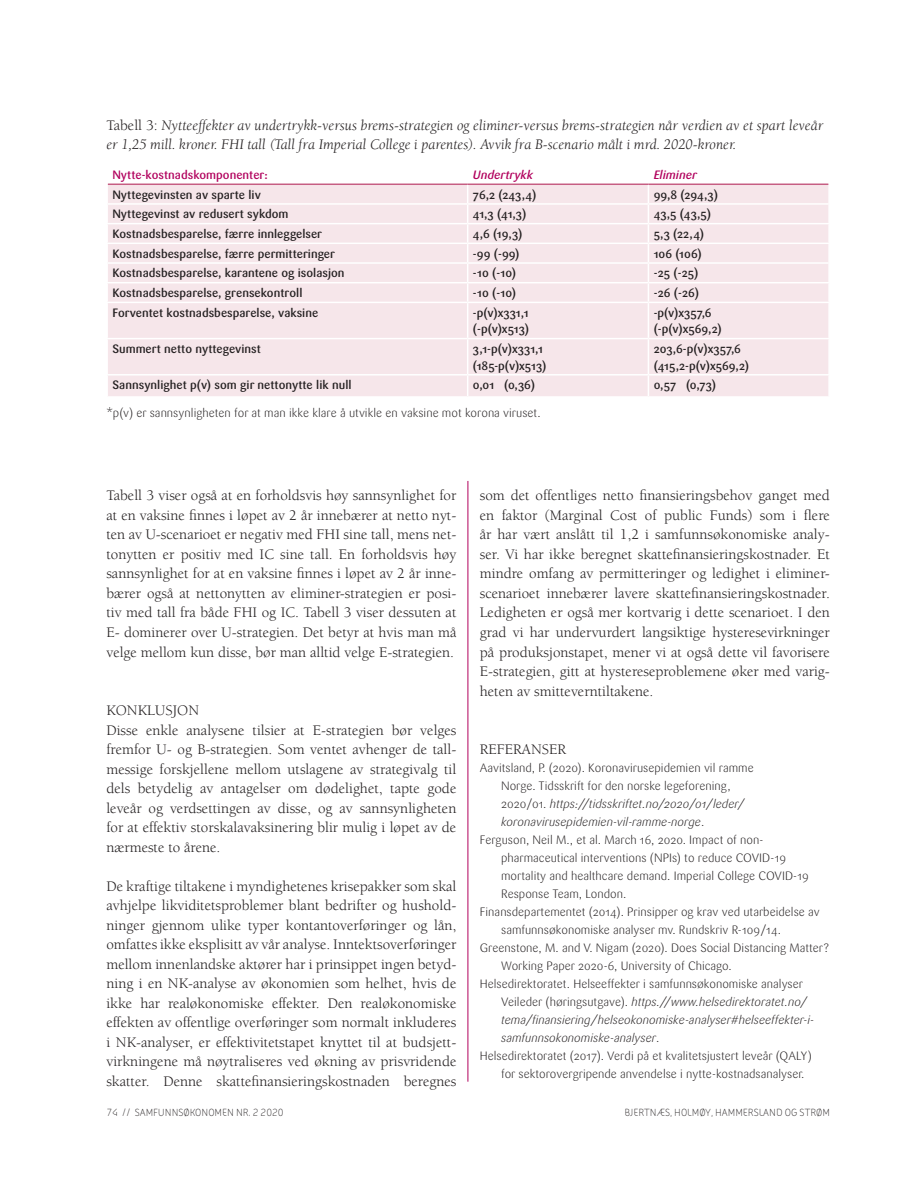
<style>
.page{position:relative;width:915px;height:1191px;background:#fff}
.page>*{position:absolute;margin:0;border:0;box-sizing:border-box;transform-origin:0 0}
.t1{font:15px/19.5px "Berkeley Std";color:#231f20;text-align:justify}
.t2{font:italic 15px/19.5px "Berkeley Std";color:#231f20}
.t3{font:300 12px "Sari OT";color:#231f20}
.t4{font:500 12px/16.5px "Sari OT";color:#231f20}
.t5{font:italic 300 12px "Sari OT";color:#231f20}
.t6{font:500 12px "Sari OT";color:#b1005d}
.t7{font:italic 500 12px "Sari OT";color:#b1005d}
.t8{font:10.5px "FS Sophie";color:#231f20}
.s1{font-style:normal}
</style>
<div class="page">
<hr style="left:467px;top:481px;width:1px;height:600px;background:#b1005d">
<div style="left:108px;top:185px;width:720px;height:211px;background:#f6e6ea"></div>
<hr style="left:106px;top:203px;width:361px;height:2px;background:#fff">
<hr style="left:467px;top:203px;width:181px;height:2px;background:#fff">
<hr style="left:648px;top:203px;width:181px;height:2px;background:#fff">
<hr style="left:106px;top:223px;width:361px;height:1px;background:#fff">
<hr style="left:467px;top:223px;width:181px;height:1px;background:#fff">
<hr style="left:648px;top:223px;width:181px;height:1px;background:#fff">
<hr style="left:106px;top:242px;width:361px;height:2px;background:#fff">
<hr style="left:467px;top:242px;width:181px;height:2px;background:#fff">
<hr style="left:648px;top:242px;width:181px;height:2px;background:#fff">
<hr style="left:106px;top:262px;width:361px;height:2px;background:#fff">
<hr style="left:467px;top:262px;width:181px;height:2px;background:#fff">
<hr style="left:648px;top:262px;width:181px;height:2px;background:#fff">
<hr style="left:106px;top:282px;width:361px;height:1px;background:#fff">
<hr style="left:467px;top:282px;width:181px;height:1px;background:#fff">
<svg style="left:467px;top:185px;width:1px;height:117px"></svg>
<hr style="left:648px;top:282px;width:181px;height:1px;background:#fff">
<svg style="left:647px;top:185px;width:2px;height:117px"></svg>
<hr style="left:106px;top:302px;width:361px;height:1px;background:#fff">
<hr style="left:467px;top:302px;width:181px;height:1px;background:#fff">
<hr style="left:467px;top:303px;width:1px;height:35px;background:#fff">
<hr style="left:648px;top:302px;width:181px;height:1px;background:#fff">
<hr style="left:647px;top:303px;width:2px;height:35px;background:#fff">
<hr style="left:106px;top:338px;width:361px;height:1px;background:#fff">
<hr style="left:467px;top:338px;width:181px;height:1px;background:#fff">
<hr style="left:467px;top:339px;width:1px;height:35px;background:#fff">
<hr style="left:648px;top:338px;width:181px;height:1px;background:#fff">
<hr style="left:647px;top:339px;width:2px;height:35px;background:#fff">
<hr style="left:106px;top:374px;width:361px;height:1px;background:#fff">
<hr style="left:467px;top:374px;width:181px;height:1px;background:#fff">
<svg style="left:467px;top:375px;width:1px;height:21px"></svg>
<hr style="left:648px;top:374px;width:181px;height:1px;background:#fff">
<hr style="left:647px;top:375px;width:2px;height:21px;background:#fff">
<hr style="left:108px;top:183px;width:359px;height:2px;background:#c65e83">
<hr style="left:467px;top:183px;width:181px;height:2px;background:#c65e83">
<hr style="left:648px;top:183px;width:180px;height:2px;background:#c65e83">
<p class="t2" style="left:106px;top:116px;width:718px"><span class="s1">Tabell 3:</span> Nytteeffekter av undertrykk-versus brems-strategien og eliminer-versus brems-strategien når verdien av et spart leveår er 1,25 mill. kroner. FHI tall (Tall fra Imperial College i parentes). Avvik fra B-scenario målt i mrd. 2020-kroner.</p>
<p class="t6" style="left:112px;top:167px;width:157px">Nytte-kostnadskomponenter:</p>
<p class="t7" style="left:473px;top:167px;width:62px">Undertrykk</p>
<p class="t7" style="left:653px;top:167px;width:45px">Eliminer</p>
<p class="t4" style="left:112px;top:186px;width:150px">Nyttegevinsten av sparte liv</p>
<p class="t4" style="left:473px;top:186px;width:65px">76,2 (243,4)</p>
<p class="t4" style="left:653px;top:186px;width:66px">99,8 (294,3)</p>
<p class="t4" style="left:112px;top:206px;width:178px">Nyttegevinst av redusert sykdom</p>
<p class="t4" style="left:473px;top:206px;width:55px">41,3 (41,3)</p>
<p class="t4" style="left:653px;top:206px;width:59px">43,5 (43,5)</p>
<p class="t4" style="left:112px;top:226px;width:211px">Kostnadsbesparelse, færre innleggelser</p>
<p class="t4" style="left:473px;top:226px;width:51px">4,6 (19,3)</p>
<p class="t4" style="left:653px;top:226px;width:52px">5,3 (22,4)</p>
<p class="t4" style="left:112px;top:245px;width:224px">Kostnadsbesparelse, færre permitteringer</p>
<p class="t4" style="left:473px;top:245px;width:48px">-99 (-99)</p>
<p class="t4" style="left:653px;top:245px;width:50px">106 (106)</p>
<p class="t4" style="left:112px;top:265px;width:234px">Kostnadsbesparelse, karantene og isolasjon</p>
<p class="t4" style="left:473px;top:265px;width:45px">-10 (-10)</p>
<p class="t4" style="left:653px;top:265px;width:46px">-25 (-25)</p>
<p class="t4" style="left:112px;top:285px;width:191px">Kostnadsbesparelse, grensekontroll</p>
<p class="t4" style="left:473px;top:285px;width:45px">-10 (-10)</p>
<p class="t4" style="left:653px;top:285px;width:47px">-26 (-26)</p>
<p class="t4" style="left:112px;top:304px;width:207px">Forventet kostnadsbesparelse, vaksine</p>
<p class="t4" style="left:473px;top:304px;width:58px">-p(v)x331,1 (-p(v)x513)</p>
<p class="t4" style="left:653px;top:304px;width:69px">-p(v)x357,6 (-p(v)x569,2)</p>
<p class="t4" style="left:112px;top:340px;width:150px">Summert netto nyttegevinst</p>
<p class="t4" style="left:473px;top:340px;width:75px">3,1-p(v)x331,1 (185-p(v)x513)</p>
<p class="t4" style="left:653px;top:340px;width:97px">203,6-p(v)x357,6 (415,2-p(v)x569,2)</p>
<p class="t4" style="left:112px;top:377px;width:241px">Sannsynlighet p(v) som gir nettonytte lik null</p>
<p class="t4" style="left:473px;top:377px;width:64px">0,01 (0,36)</p>
<p class="t4" style="left:653px;top:377px;width:64px">0,57 (0,73)</p>
<p class="t3" style="left:106px;top:405px;width:436px">*p(v) er sannsynligheten for at man ikke klare å utvikle en vaksine mot korona viruset.</p>
<p class="t1" style="left:106px;top:486px;width:351px">Tabell 3 viser også at en forholdsvis høy sannsynlighet for at en vaksine finnes i løpet av 2 år innebærer at netto nyt&shy;ten av U-scenarioet er negativ med FHI sine tall, mens net&shy;tonytten er positiv med IC sine tall. En forholdsvis høy sannsynlighet for at en vaksine finnes i løpet av 2 år inne&shy;bærer også at nettonytten av eliminer-strategien er posi&shy;tiv med tall fra både FHI og IC. Tabell 3 viser dessuten at E- dominerer over U-strategien. Det betyr at hvis man må velge mellom kun disse, bør man alltid velge E-strategien.</p>
<p class="t1" style="left:106px;top:701px;width:351px;text-align:left">KONKLUSJON<br>Disse enkle analysene tilsier at E-strategien bør velges fremfor U- og B-strategien. Som ventet avhenger de tall&shy;messige forskjellene mellom utslagene av strategivalg til dels betydelig av antagelser om dødelighet, tapte gode leveår og verdsettingen av disse, og av sannsynligheten for at effektiv storskalavaksinering blir mulig i løpet av de nærmeste to årene.</p>
<p class="t1" style="left:106px;top:876px;width:351px">De kraftige tiltakene i myndighetenes krisepakker som skal avhjelpe likviditetsproblemer blant bedrifter og hushold&shy;ninger gjennom ulike typer kontantoverføringer og lån, omfattes ikke eksplisitt av vår analyse. Inntektsoverføringer mellom innenlandske aktører har i prinsippet ingen betyd&shy;ning i en NK-analyse av økonomien som helhet, hvis de ikke har realøkonomiske effekter. Den realøkonomiske effekten av offentlige overføringer som normalt inkluderes i NK-analyser, er effektivitetstapet knyttet til at budsjett&shy;virkningene må nøytraliseres ved økning av prisvridende skatter. Denne skattefinansieringskostnaden beregnes</p>
<p class="t1" style="left:479px;top:486px;width:351px">som det offentliges netto finansieringsbehov ganget med en faktor (Marginal Cost of public Funds) som i flere år har vært anslått til 1,2 i samfunnsøkonomiske analy&shy;ser. Vi har ikke beregnet skattefinansieringskostnader. Et mindre omfang av permitteringer og ledighet i eliminer&shy;scenarioet innebærer lavere skattefinansieringskostnader.<br>Ledigheten er også mer kortvarig i dette scenarioet. I den grad vi har undervurdert langsiktige hysteresevirkninger på produksjonstapet, mener vi at også dette vil favorisere E-strategien, gitt at hystereseproblemene øker med varig&shy;heten av smitteverntiltakene.</p>
<p class="t1" style="left:479px;top:740px;width:88px">REFERANSER</p>
<p class="t3" style="left:479px;top:760px;width:275px">Aavitsland, P. (2020). Koronavirusepidemien vil ramme</p>
<p class="t3" style="left:501px;top:778px;width:231px">Norge. Tidsskrift for den norske legeforening,</p>
<p class="t5" style="left:501px;top:796px;width:245px"><span class="s1">2020/01.</span> https://tidsskriftet.no/2020/01/leder/</p>
<p class="t5" style="left:501px;top:814px;width:204px">koronavirusepidemien-vil-ramme-norge<span class="s1">.</span></p>
<p class="t3" style="left:479px;top:832px;width:285px">Ferguson, Neil M., et al. March 16, 2020. Impact of non-</p>
<p class="t3" style="left:501px;top:850px;width:286px">pharmaceutical interventions (NPIs) to reduce COVID-19</p>
<p class="t3" style="left:501px;top:868px;width:309px">mortality and healthcare demand. Imperial College COVID-19</p>
<p class="t3" style="left:501px;top:886px;width:127px">Response Team, London.</p>
<p class="t3" style="left:479px;top:904px;width:341px">Finansdepartementet (2014). Prinsipper og krav ved utarbeidelse av</p>
<p class="t3" style="left:501px;top:922px;width:281px">samfunnsøkonomiske analyser mv. Rundskriv R-109/14.</p>
<p class="t3" style="left:479px;top:940px;width:351px">Greenstone, M. and V. Nigam (2020). Does Social Distancing Matter?</p>
<p class="t3" style="left:501px;top:958px;width:232px">Working Paper 2020-6, University of Chicago.</p>
<p class="t3" style="left:479px;top:976px;width:324px">Helsedirektoratet. Helseeffekter i samfunnsøkonomiske analyser</p>
<p class="t5" style="left:501px;top:994px;width:307px"><span class="s1">Veileder (høringsutgave).</span> https.//www.helsedirektoratet.no/</p>
<p class="t5" style="left:501px;top:1012px;width:314px">tema/finansiering/helseokonomiske-analyser#helseeffekter-i-</p>
<p class="t5" style="left:501px;top:1030px;width:160px">samfunnsokonomiske-analyser<span class="s1">.</span></p>
<p class="t3" style="left:479px;top:1048px;width:333px">Helsedirektoratet (2017). Verdi på et kvalitetsjustert leveår (QALY)</p>
<p class="t3" style="left:501px;top:1066px;width:305px">for sektorovergripende anvendelse i nytte-kostnadsanalyser.</p>
<p class="t8" style="left:106px;top:1106px;width:179px">74 // SAMFUNNSØKONOMEN NR. 2 2020</p>
<p class="t8" style="left:624px;top:1106px;width:207px">BJERTNÆS, HOLMØY, HAMMERSLAND OG STRØM</p>
</div>
